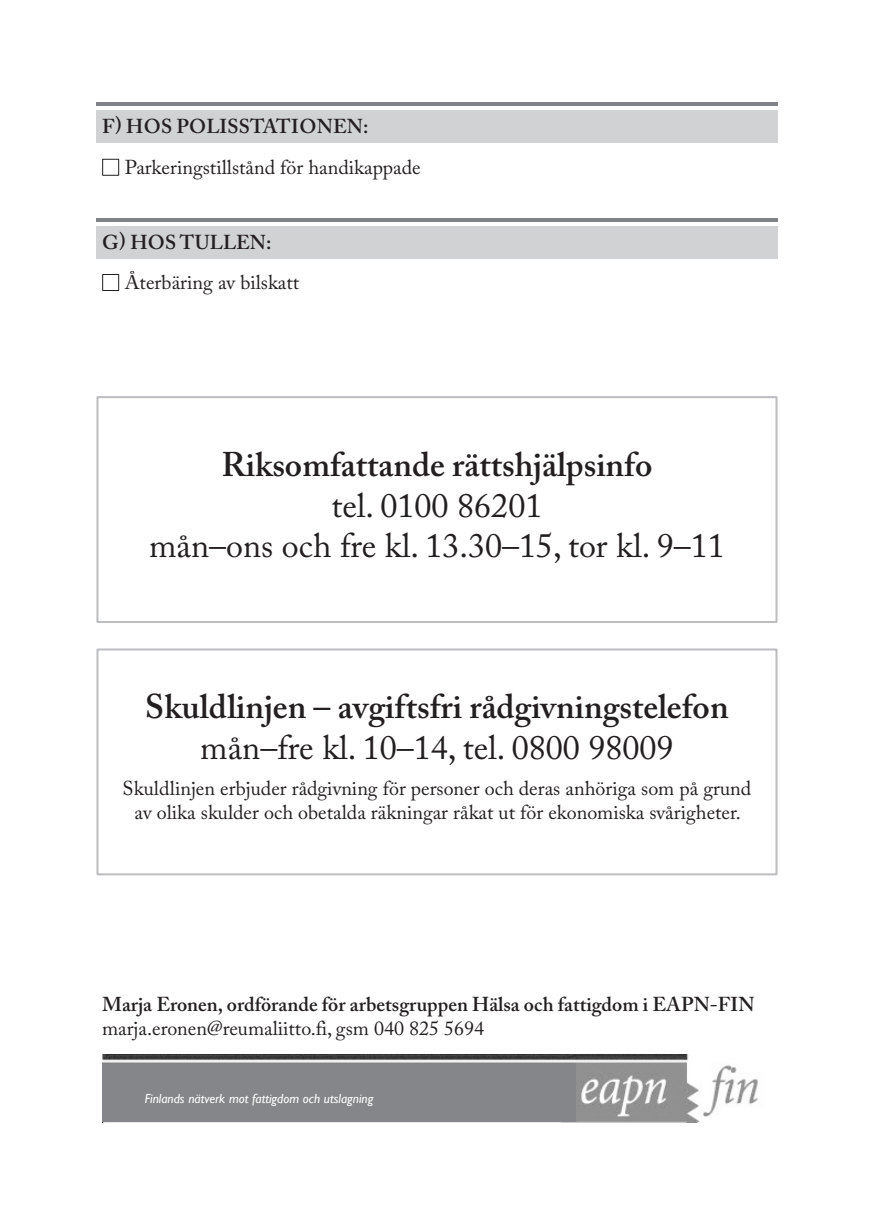
<style>
.page{position:relative;width:874px;height:1225px;background:#fff}
.page>*{position:absolute;margin:0;border:0;box-sizing:border-box;transform-origin:0 0}
.t1{font:34px/40.8px "Adobe Caslon Pro";color:#231f20;text-align:center}
.t2{font:600 34px "Adobe Caslon Pro";color:#231f20}
.t3{font:20px/24px "Adobe Caslon Pro";color:#231f20;text-align:center}
.t4{font:600 20px "Adobe Caslon Pro";letter-spacing:.005em;color:#231f20}
.t5{font:italic 13.2px "Gill Sans";color:#fff}
</style>
<div class="page">
<div style="left:96px;top:110px;width:681px;height:32px;background:#d1d2d4"></div>
<div style="left:96px;top:226px;width:681px;height:32px;background:#d1d2d4"></div>
<hr style="left:96px;top:102px;width:681px;height:4px;background:#808285">
<hr style="left:96px;top:218px;width:681px;height:4px;background:#808285">
<div style="left:96px;top:648px;width:681px;height:227px;border:2px solid #bcbdc0"></div>
<div style="left:96px;top:396px;width:681px;height:227px;border:2px solid #bcbdc0"></div>
<img style="left:102px;top:1054px;width:656px;height:69px">
<div style="left:102px;top:1063px;width:473px;height:58px;background:#848689"></div>
<div style="left:102px;top:159px;width:17px;height:17px;border:1px solid #231f20"></div>
<div style="left:102px;top:274px;width:17px;height:17px;border:1px solid #231f20"></div>
<p class="t4" style="left:102px;top:114px;width:267px">f) Hos polisstationen:</p>
<p class="t3" style="left:125px;top:155px;width:297px">Parkeringstillstånd för handikappade</p>
<p class="t4" style="left:102px;top:230px;width:171px">g) Hos tullen:</p>
<p class="t3" style="left:125px;top:270px;width:176px">Återbäring av bilskatt</p>
<h1 class="t2" style="left:221px;top:444px;width:432px">Riksomfattande rättshjälpsinfo</h1>
<h1 class="t1" style="left:149px;top:484px;width:577px">tel. 0100 86201<br>mån–ons och fre kl. 13.30–15, tor kl. 9–11</h1>
<h1 class="t2" style="left:145px;top:686px;width:584px">Skuldlinjen – avgiftsfri rådgivningstelefon</h1>
<h1 class="t1" style="left:200px;top:727px;width:474px">mån–fre kl. 10–14, tel. 0800 98009</h1>
<p class="t3" style="left:123px;top:776px;width:630px">Skuldlinjen erbjuder rådgivning för personer och deras anhöriga som på grund av olika skulder och obetalda räkningar råkat ut för ekonomiska svårigheter.</p>
<p class="t4" style="left:102px;top:992px;width:652px">Marja Eronen, ordförande för arbetsgruppen Hälsa och fattigdom i EAPN-FIN</p>
<p class="t3" style="left:102px;top:1016px;width:383px">marja.eronen@reumaliitto.fi, gsm 040 825 5694</p>
<p class="t5" style="left:145px;top:1091px;width:230px">Finlands nätverk mot fattigdom och utslagning</p>
</div>
